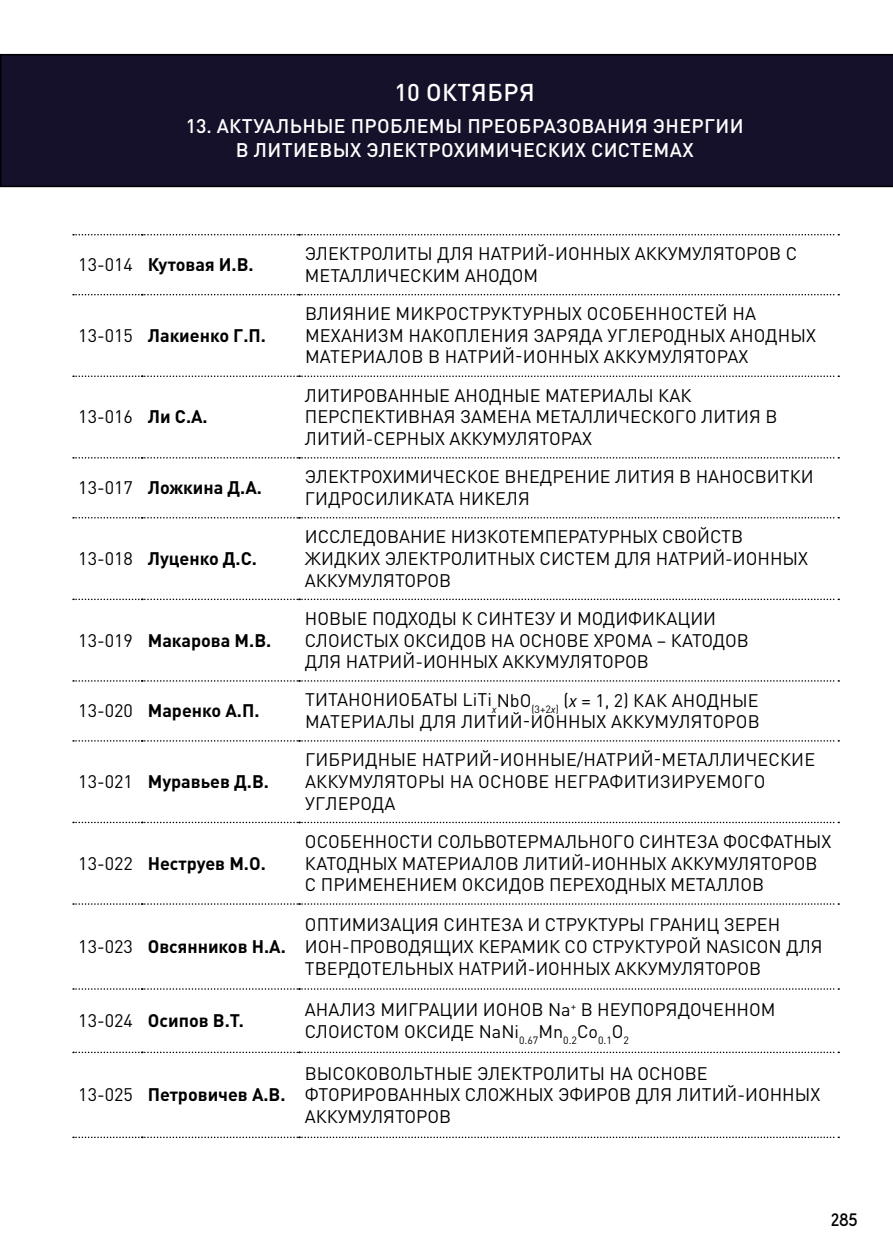
<style>
.page{position:relative;width:893px;height:1255px;background:#fff}
.page>*{position:absolute;margin:0;border:0;box-sizing:border-box;transform-origin:0 0}
.t1{font:500 24px "DIN Pro";letter-spacing:.02em;color:#fff}
.t2{font:500 19.5px/23.4px "DIN Pro";letter-spacing:.02em;color:#fff;text-align:center}
.t3{font:18px/21.6px "DIN Pro";color:#000}
.t4{font:700 18px "DIN Pro";color:#000}
.t5{font:500 18px "MADE Evolve Sans";color:#000}
.s1{font-weight:400}
.s2{font-weight:700}
.s3{font-style:italic}
</style>
<div class="page">
<div style="left:0;top:54px;width:893px;height:133px;background:#16112a"></div>
<svg style="left:73px;top:234px;width:766px;height:1px"></svg>
<svg style="left:73px;top:294px;width:766px;height:1px"></svg>
<svg style="left:73px;top:375px;width:766px;height:2px"></svg>
<svg style="left:73px;top:457px;width:766px;height:1px"></svg>
<svg style="left:73px;top:517px;width:766px;height:1px"></svg>
<svg style="left:73px;top:598px;width:766px;height:2px"></svg>
<svg style="left:73px;top:680px;width:766px;height:1px"></svg>
<svg style="left:73px;top:740px;width:766px;height:1px"></svg>
<svg style="left:73px;top:821px;width:766px;height:2px"></svg>
<svg style="left:73px;top:903px;width:766px;height:1px"></svg>
<svg style="left:73px;top:988px;width:766px;height:1px"></svg>
<svg style="left:73px;top:1051px;width:766px;height:2px"></svg>
<svg style="left:73px;top:1136px;width:766px;height:1px"></svg>
<h1 class="t1" style="left:394px;top:73px;width:142px">10 ОКТЯБРЯ</h1>
<p class="t2" style="left:186px;top:112px;width:559px">13. АКТУАЛЬНЫЕ ПРОБЛЕМЫ ПРЕОБРАЗОВАНИЯ ЭНЕРГИИ<br>В ЛИТИЕВЫХ ЭЛЕКТРОХИМИЧЕСКИХ СИСТЕМАХ</p>
<p class="t4" style="left:78px;top:249px;width:177px"><span class="s1">13-014</span> Кутовая И.В.</p>
<p class="t4" style="left:78px;top:320px;width:189px"><span class="s1">13-015</span> Лакиенко Г.П.</p>
<p class="t3" style="left:78px;top:404px;width:131px">13-016 <span class="s2">Ли С.А.</span></p>
<p class="t3" style="left:305px;top:241px;width:494px">ЭЛЕКТРОЛИТЫ ДЛЯ НАТРИЙ-ИОННЫХ АККУМУЛЯТОРОВ С<br>МЕТАЛЛИЧЕСКИМ АНОДОМ</p>
<p class="t3" style="left:305px;top:301px;width:513px">ВЛИЯНИЕ МИКРОСТРУКТУРНЫХ ОСОБЕННОСТЕЙ НА<br>МЕХАНИЗМ НАКОПЛЕНИЯ ЗАРЯДА УГЛЕРОДНЫХ АНОДНЫХ<br>МАТЕРИАЛОВ В НАТРИЙ-ИОННЫХ АККУМУЛЯТОРАХ</p>
<p class="t3" style="left:305px;top:383px;width:474px">ЛИТИРОВАННЫЕ АНОДНЫЕ МАТЕРИАЛЫ КАК<br>ПЕРСПЕКТИВНАЯ ЗАМЕНА МЕТАЛЛИЧЕСКОГО ЛИТИЯ В<br>ЛИТИЙ-СЕРНЫХ АККУМУЛЯТОРАХ</p>
<p class="t4" style="left:78px;top:472px;width:185px"><span class="s1">13-017</span> Ложкина Д.А.</p>
<p class="t3" style="left:305px;top:464px;width:510px">ЭЛЕКТРОХИМИЧЕСКОЕ ВНЕДРЕНИЕ ЛИТИЯ В НАНОСВИТКИ<br>ГИДРОСИЛИКАТА НИКЕЛЯ</p>
<p class="t4" style="left:78px;top:543px;width:180px"><span class="s1">13-018</span> Луценко Д.С.</p>
<p class="t4" style="left:78px;top:625px;width:195px"><span class="s1">13-019</span> Макарова М.В.</p>
<p class="t4" style="left:78px;top:695px;width:183px"><span class="s1">13-020</span> Маренко А.П.</p>
<p class="t4" style="left:78px;top:766px;width:192px"><span class="s1">13-021</span> Муравьев Д.В.</p>
<p class="t4" style="left:78px;top:848px;width:189px"><span class="s1">13-022</span> Неструев М.О.</p>
<p class="t4" style="left:78px;top:931px;width:209px"><span class="s1">13-023</span> Овсянников Н.А.</p>
<p class="t3" style="left:305px;top:524px;width:505px">ИССЛЕДОВАНИЕ НИЗКОТЕМПЕРАТУРНЫХ СВОЙСТВ<br>ЖИДКИХ ЭЛЕКТРОЛИТНЫХ СИСТЕМ ДЛЯ НАТРИЙ-ИОННЫХ<br>АККУМУЛЯТОРОВ</p>
<p class="t3" style="left:305px;top:606px;width:445px">НОВЫЕ ПОДХОДЫ К СИНТЕЗУ И МОДИФИКАЦИИ<br>СЛОИСТЫХ ОКСИДОВ НА ОСНОВЕ ХРОМА − КАТОДОВ<br>ДЛЯ НАТРИЙ-ИОННЫХ АККУМУЛЯТОРОВ</p>
<p class="t3" style="left:305px;top:687px;width:456px">ТИТАНОНИОБАТЫ LiTi<sub>x</sub>NbO<sub>(3+2</sub><sub>x</sub><sub>)</sub> (<span class="s3">x</span> = 1, 2) КАК АНОДНЫЕ<br>МАТЕРИАЛЫ ДЛЯ ЛИТИЙ-ИОННЫХ АККУМУЛЯТОРОВ</p>
<p class="t3" style="left:305px;top:747px;width:512px">ГИБРИДНЫЕ НАТРИЙ-ИОННЫЕ/НАТРИЙ-МЕТАЛЛИЧЕСКИЕ<br>АККУМУЛЯТОРЫ НА ОСНОВЕ НЕГРАФИТИЗИРУЕМОГО<br>УГЛЕРОДА</p>
<p class="t3" style="left:305px;top:829px;width:528px">ОСОБЕННОСТИ СОЛЬВОТЕРМАЛЬНОГО СИНТЕЗА ФОСФАТНЫХ<br>КАТОДНЫХ МАТЕРИАЛОВ ЛИТИЙ-ИОННЫХ АККУМУЛЯТОРОВ<br>С ПРИМЕНЕНИЕМ ОКСИДОВ ПЕРЕХОДНЫХ МЕТАЛЛОВ</p>
<p class="t3" style="left:305px;top:912px;width:519px">ОПТИМИЗАЦИЯ СИНТЕЗА И СТРУКТУРЫ ГРАНИЦ ЗЕРЕН<br>ИОН-ПРОВОДЯЩИХ КЕРАМИК СО СТРУКТУРОЙ NASICON ДЛЯ<br>ТВЕРДОТЕЛЬНЫХ НАТРИЙ-ИОННЫХ АККУМУЛЯТОРОВ</p>
<p class="t4" style="left:78px;top:1005px;width:167px"><span class="s1">13-024</span> Осипов В.Т.</p>
<p class="t3" style="left:305px;top:997px;width:472px">АНАЛИЗ МИГРАЦИИ ИОНОВ Na<sup>+</sup> В НЕУПОРЯДОЧЕННОМ<br>СЛОИСТОМ ОКСИДЕ NaNi<sub>0.67</sub>Mn<sub>0.2</sub>Co<sub>0.1</sub>O<sub>2</sub></p>
<p class="t4" style="left:78px;top:1079px;width:209px"><span class="s1">13-025</span> Петровичев А.В.</p>
<p class="t3" style="left:305px;top:1060px;width:517px">ВЫСОКОВОЛЬТНЫЕ ЭЛЕКТРОЛИТЫ НА ОСНОВЕ<br>ФТОРИРОВАННЫХ СЛОЖНЫХ ЭФИРОВ ДЛЯ ЛИТИЙ-ИОННЫХ<br>АККУМУЛЯТОРОВ</p>
<p class="t5" style="left:831px;top:1208px;width:28px">285</p>
</div>
